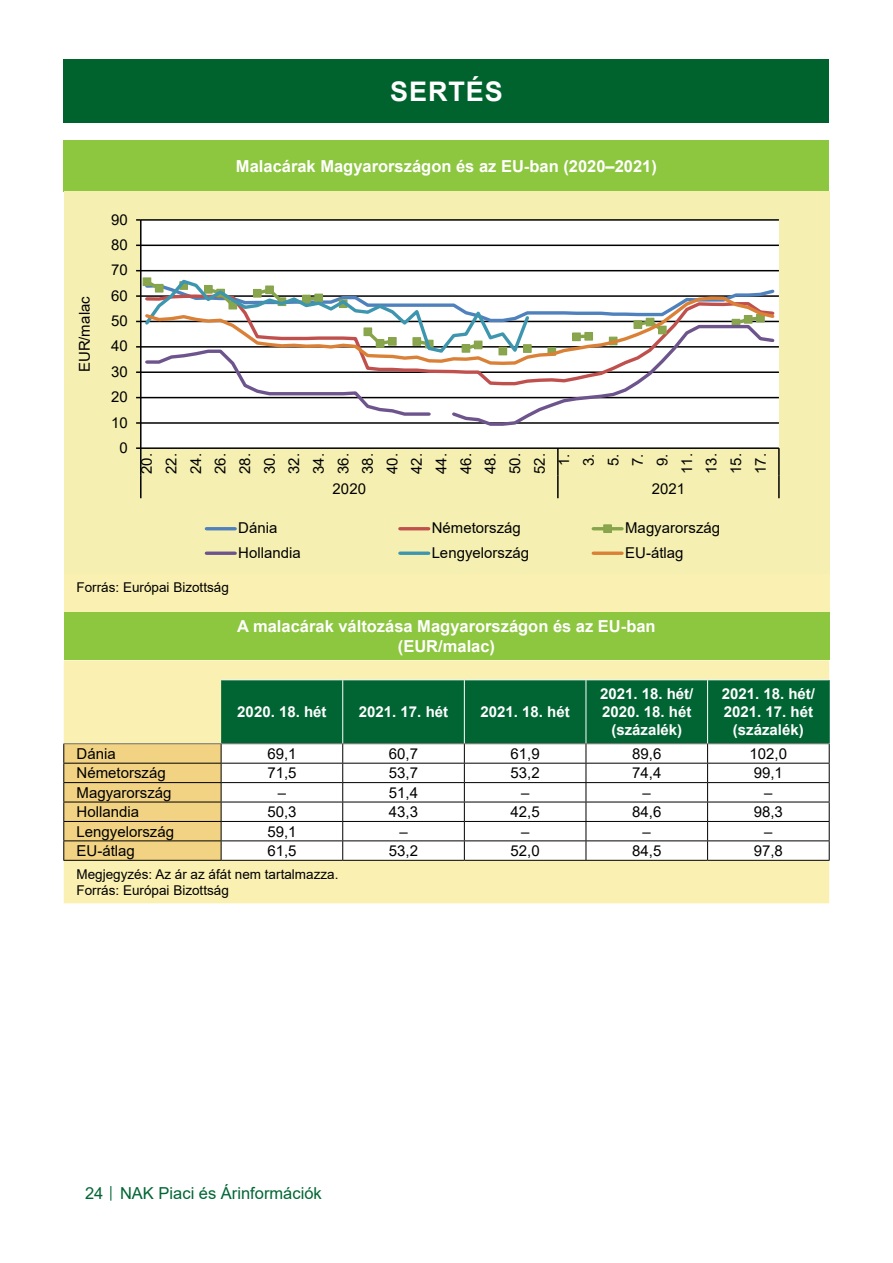
<style>
.page{position:relative;width:893px;height:1263px;background:#fff}
.page>*{position:absolute;margin:0;border:0;box-sizing:border-box;transform-origin:0 0}
.Cím_01_tartalomjegyz{font:700 27px "Arial";letter-spacing:.035em;color:#fff}
.Tablazat_cime{font:700 16.5px/19.8px "Arial";color:#fff;text-align:center}
.t1{font:16.5px "Arial";color:#006533}
.Tablazat_bal_kategor{font:15px/24.6px "Arial";color:#000;text-align:center}
.Tablazat_fejlece_koz{font:700 15px/18px "Arial";color:#fff;text-align:center}
.Tablazat_kozep_ertek{font:15px "Arial";color:#000}
.Tablazat_forrasa{font:13.5px/16.2px "Arial";color:#000}
.s1{font-size:12px}
</style>
<div class="page">
<div style="left:64px;top:60px;width:765px;height:63px;background:#00632e"></div>
<div style="left:64px;top:611px;width:765px;height:49px;background:#8dc63f"></div>
<div style="left:64px;top:660px;width:765px;height:243px;background:#faf0b1"></div>
<hr style="left:221px;top:679px;width:122px;height:1px;background:#fff">
<hr style="left:343px;top:679px;width:121px;height:1px;background:#fff">
<hr style="left:464px;top:679px;width:122px;height:1px;background:#fff">
<hr style="left:586px;top:679px;width:122px;height:1px;background:#fff">
<hr style="left:708px;top:679px;width:122px;height:1px;background:#fff">
<hr style="left:63px;top:860px;width:158px;height:1px;background:#000">
<hr style="left:221px;top:860px;width:122px;height:1px;background:#000">
<hr style="left:343px;top:860px;width:121px;height:1px;background:#000">
<hr style="left:464px;top:860px;width:122px;height:1px;background:#000">
<hr style="left:586px;top:860px;width:122px;height:1px;background:#000">
<hr style="left:708px;top:860px;width:122px;height:1px;background:#000">
<svg style="left:63px;top:680px;width:767px;height:180px"></svg>
<div style="left:64px;top:140px;width:765px;height:51px;background:#8dc63f"></div>
<div style="left:64px;top:574px;width:765px;height:37px;background:#faf0b1"></div>
<div style="left:64px;top:191px;width:765px;height:383px;background:#f5f0b1"></div>
<div style="left:141px;top:220px;width:638px;height:228px;background:#fff"></div>
<hr style="left:141px;top:422px;width:638px;height:2px;background:#000">
<hr style="left:141px;top:397px;width:638px;height:1px;background:#000">
<hr style="left:141px;top:371px;width:638px;height:2px;background:#000">
<hr style="left:141px;top:346px;width:638px;height:2px;background:#000">
<hr style="left:141px;top:321px;width:638px;height:1px;background:#000">
<hr style="left:141px;top:295px;width:638px;height:2px;background:#000">
<hr style="left:141px;top:270px;width:638px;height:1px;background:#000">
<hr style="left:141px;top:245px;width:638px;height:1px;background:#000">
<hr style="left:141px;top:219px;width:638px;height:2px;background:#000">
<hr style="left:140px;top:220px;width:2px;height:228px;background:#000">
<hr style="left:141px;top:447px;width:638px;height:2px;background:#000">
<hr style="left:140px;top:448px;width:2px;height:27px;background:#000">
<hr style="left:557px;top:448px;width:2px;height:27px;background:#000">
<hr style="left:778px;top:448px;width:2px;height:27px;background:#000">
<hr style="left:140px;top:475px;width:2px;height:23px;background:#000">
<hr style="left:557px;top:475px;width:2px;height:23px;background:#000">
<hr style="left:778px;top:475px;width:2px;height:23px;background:#000">
<svg style="left:143px;top:367px;width:633px;height:59px"></svg>
<svg style="left:136px;top:277px;width:639px;height:80px"></svg>
<svg style="left:143px;top:295px;width:634px;height:72px"></svg>
<hr style="left:206px;top:527px;width:29px;height:3px;background:#4f81bd">
<hr style="left:400px;top:527px;width:29px;height:3px;background:#c0504d">
<hr style="left:593px;top:527px;width:29px;height:3px;background:#86a44a">
<div style="left:604px;top:525px;width:7px;height:7px;background:#89a54e"></div>
<div style="left:603px;top:524px;width:9px;height:9px;border:1px solid #86a44a"></div>
<svg style="left:206px;top:551px;width:29px;height:4px"></svg>
<svg style="left:400px;top:551px;width:29px;height:4px"></svg>
<svg style="left:593px;top:551px;width:29px;height:4px"></svg>
<p class="Cím_01_tartalomjegyz" style="left:390px;top:73px;width:114px">SERTÉS</p>
<p class="Tablazat_bal_kategor" style="left:72px;top:372px;width:77px;rotate:-90deg">EUR/malac</p>
<p class="Tablazat_cime" style="left:236px;top:156px;width:422px">Malacárak Magyarországon és az EU-ban (2020–2021)</p>
<p class="Tablazat_bal_kategor" style="left:111px;top:207px;width:18px">90</p>
<p class="Tablazat_bal_kategor" style="left:111px;top:232px;width:18px">80</p>
<p class="Tablazat_bal_kategor" style="left:111px;top:258px;width:18px">70</p>
<p class="Tablazat_bal_kategor" style="left:111px;top:283px;width:18px">60</p>
<p class="Tablazat_bal_kategor" style="left:111px;top:308px;width:18px">50</p>
<p class="Tablazat_bal_kategor" style="left:111px;top:334px;width:18px">40</p>
<p class="Tablazat_bal_kategor" style="left:111px;top:359px;width:18px">30</p>
<p class="Tablazat_bal_kategor" style="left:111px;top:384px;width:18px">20</p>
<p class="Tablazat_bal_kategor" style="left:111px;top:410px;width:18px">10</p>
<p class="Tablazat_bal_kategor" style="left:119px;top:435px;width:10px">0</p>
<p class="Tablazat_bal_kategor" style="left:134px;top:474px;width:22px;rotate:-90deg">20.<br>22.<br>24.<br>26.<br>28.<br>30.<br>32.<br>34.<br>36.<br>38.<br>40.<br>42.<br>44.<br>46.<br>48.<br>50.<br>52.<br>1.<br>3.<br>5.<br>7.<br>9.<br>11.<br>13.<br>15.<br>17.</p>
<p class="Tablazat_bal_kategor" style="left:333px;top:476px;width:35px">2020</p>
<p class="Tablazat_bal_kategor" style="left:652px;top:476px;width:35px">2021</p>
<p class="Tablazat_bal_kategor" style="left:238px;top:516px;width:41px">Dánia</p>
<p class="Tablazat_bal_kategor" style="left:432px;top:516px;width:91px">Németország</p>
<p class="Tablazat_bal_kategor" style="left:625px;top:516px;width:97px">Magyarország</p>
<p class="Tablazat_bal_kategor" style="left:238px;top:540px;width:64px">Hollandia</p>
<p class="Tablazat_bal_kategor" style="left:432px;top:540px;width:99px">Lengyelország</p>
<p class="Tablazat_bal_kategor" style="left:625px;top:540px;width:60px">EU-átlag</p>
<p class="Tablazat_forrasa" style="left:77px;top:579px;width:154px">Forrás: Európai Bizottság</p>
<p class="Tablazat_cime" style="left:237px;top:616px;width:420px">A malacárak változása Magyarországon és az EU-ban (EUR/malac)</p>
<p class="Tablazat_fejlece_koz" style="left:237px;top:703px;width:91px">2020. 18. hét</p>
<p class="Tablazat_fejlece_koz" style="left:359px;top:703px;width:91px">2021. 17. hét</p>
<p class="Tablazat_fejlece_koz" style="left:481px;top:703px;width:91px">2021. 18. hét</p>
<p class="Tablazat_fejlece_koz" style="left:600px;top:685px;width:95px">2021. 18. hét/<br>2020. 18. hét (százalék)</p>
<p class="Tablazat_fejlece_koz" style="left:722px;top:685px;width:95px">2021. 18. hét/<br>2021. 17. hét (százalék)</p>
<p class="Tablazat_bal_kategor" style="left:77px;top:741px;width:41px">Dánia</p>
<p class="Tablazat_kozep_ertek" style="left:267px;top:743px;width:31px">69,1</p>
<p class="Tablazat_kozep_ertek" style="left:389px;top:743px;width:31px">60,7</p>
<p class="Tablazat_kozep_ertek" style="left:511px;top:743px;width:31px">61,9</p>
<p class="Tablazat_kozep_ertek" style="left:632px;top:743px;width:31px">89,6</p>
<p class="Tablazat_kozep_ertek" style="left:750px;top:743px;width:39px">102,0</p>
<p class="Tablazat_bal_kategor" style="left:77px;top:761px;width:91px">Németország</p>
<p class="Tablazat_kozep_ertek" style="left:267px;top:763px;width:31px">71,5</p>
<p class="Tablazat_kozep_ertek" style="left:389px;top:763px;width:31px">53,7</p>
<p class="Tablazat_kozep_ertek" style="left:511px;top:763px;width:31px">53,2</p>
<p class="Tablazat_kozep_ertek" style="left:632px;top:763px;width:31px">74,4</p>
<p class="Tablazat_kozep_ertek" style="left:754px;top:763px;width:31px">99,1</p>
<p class="Tablazat_bal_kategor" style="left:77px;top:780px;width:97px">Magyarország</p>
<p class="Tablazat_kozep_ertek" style="left:278px;top:782px;width:10px">–</p>
<p class="Tablazat_kozep_ertek" style="left:389px;top:782px;width:31px">51,4</p>
<p class="Tablazat_kozep_ertek" style="left:521px;top:782px;width:10px">–</p>
<p class="Tablazat_kozep_ertek" style="left:643px;top:782px;width:10px">–</p>
<p class="Tablazat_kozep_ertek" style="left:764px;top:782px;width:10px">–</p>
<p class="Tablazat_bal_kategor" style="left:77px;top:799px;width:64px">Hollandia</p>
<p class="Tablazat_kozep_ertek" style="left:267px;top:802px;width:31px">50,3</p>
<p class="Tablazat_kozep_ertek" style="left:389px;top:802px;width:31px">43,3</p>
<p class="Tablazat_kozep_ertek" style="left:511px;top:802px;width:31px">42,5</p>
<p class="Tablazat_kozep_ertek" style="left:632px;top:802px;width:31px">84,6</p>
<p class="Tablazat_kozep_ertek" style="left:754px;top:802px;width:31px">98,3</p>
<p class="Tablazat_bal_kategor" style="left:77px;top:819px;width:99px">Lengyelország</p>
<p class="Tablazat_kozep_ertek" style="left:267px;top:821px;width:31px">59,1</p>
<p class="Tablazat_kozep_ertek" style="left:399px;top:821px;width:10px">–</p>
<p class="Tablazat_kozep_ertek" style="left:521px;top:821px;width:10px">–</p>
<p class="Tablazat_kozep_ertek" style="left:643px;top:821px;width:10px">–</p>
<p class="Tablazat_kozep_ertek" style="left:764px;top:821px;width:10px">–</p>
<p class="Tablazat_bal_kategor" style="left:77px;top:838px;width:60px">EU-átlag</p>
<p class="Tablazat_kozep_ertek" style="left:267px;top:840px;width:31px">61,5</p>
<p class="Tablazat_kozep_ertek" style="left:389px;top:840px;width:31px">53,2</p>
<p class="Tablazat_kozep_ertek" style="left:511px;top:840px;width:31px">52,0</p>
<p class="Tablazat_kozep_ertek" style="left:632px;top:840px;width:31px">84,5</p>
<p class="Tablazat_kozep_ertek" style="left:754px;top:840px;width:31px">97,8</p>
<p class="Tablazat_forrasa" style="left:77px;top:866px;width:263px">Megjegyzés: Az ár az áfát nem tartalmazza.<br>Forrás: Európai Bizottság</p>
<p class="t1" style="left:85px;top:1182px;width:238px">24 <span class="s1">│</span> NAK Piaci és Árinformációk</p>
</div>
